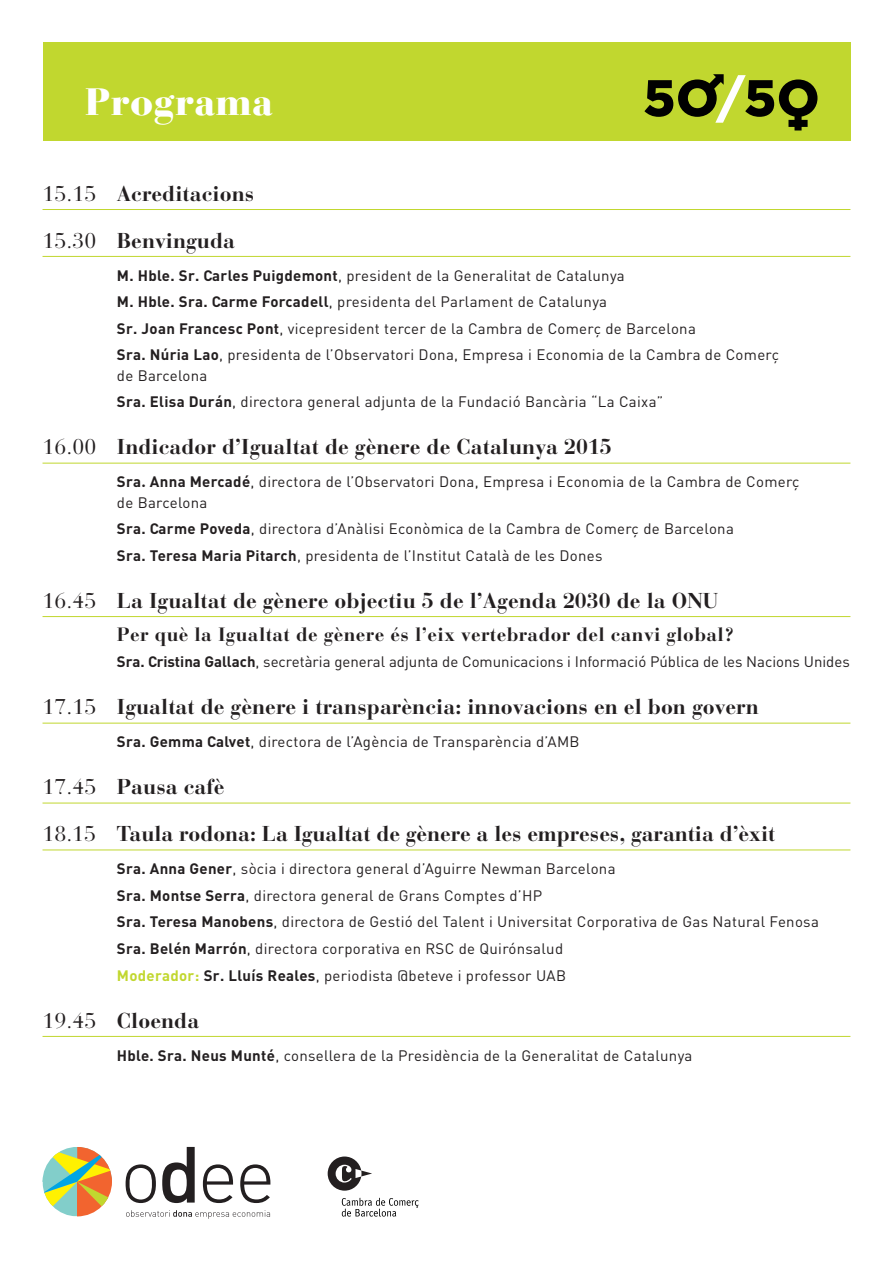
<style>
.page{position:relative;width:893px;height:1263px;background:#fff}
.page>*{position:absolute;margin:0;border:0;box-sizing:border-box;transform-origin:0 0}
.t1{font:900 37.8px "Bauer Bodoni LT";letter-spacing:.01em;color:#fff}
.t2{font:700 21.3px "Bauer Bodoni LT";letter-spacing:.005em;color:#231f20}
.t3{font:700 19.2px "Bauer Bodoni LT";letter-spacing:.02em;color:#231f20}
.t4{font:15px/20.2px "DIN";letter-spacing:.02em;color:#231f20}
.t5{font:15px "DIN";color:#231f20}
.s1{font-weight:400}
.s2{font-weight:700}
.s3{font-family:"DIN Bold Alternate"}
.s4{font-weight:700;color:#c1d72f}
</style>
<div class="page">
<div style="left:43px;top:43px;width:807px;height:98px;background:#c1d72f"></div>
<hr style="left:43px;top:209px;width:807px;height:1px;background:#c1d72f">
<hr style="left:43px;top:256px;width:807px;height:1px;background:#c1d72f">
<hr style="left:43px;top:463px;width:807px;height:1px;background:#c1d72f">
<hr style="left:43px;top:616px;width:807px;height:1px;background:#c1d72f">
<hr style="left:43px;top:723px;width:807px;height:1px;background:#c1d72f">
<hr style="left:43px;top:803px;width:807px;height:1px;background:#c1d72f">
<hr style="left:43px;top:849px;width:807px;height:1px;background:#c1d72f">
<hr style="left:43px;top:1036px;width:807px;height:1px;background:#c1d72f">
<svg style="left:126px;top:1147px;width:144px;height:56px"></svg>
<svg style="left:43px;top:1147px;width:69px;height:69px"></svg>
<svg style="left:126px;top:1210px;width:144px;height:9px"></svg>
<svg style="left:342px;top:1198px;width:77px;height:18px"></svg>
<svg style="left:328px;top:1156px;width:44px;height:35px"></svg>
<svg style="left:644px;top:74px;width:173px;height:56px"></svg>
<p class="t1" style="left:85px;top:78px;width:190px">Programa</p>
<p class="t2" style="left:43px;top:180px;width:213px"><span class="s1">15.15</span> Acreditacions</p>
<p class="t2" style="left:43px;top:227px;width:194px"><span class="s1">15.30</span> Benvinguda</p>
<p class="t4" style="left:117px;top:265px;width:509px"><span class="s2">M. Hble. Sr. Carles Puigdemont</span>, president de la Generalitat de Catalunya</p>
<p class="t4" style="left:117px;top:292px;width:492px"><span class="s2">M. Hble. Sra. Carme Forcadell</span>, presidenta del Parlament de Catalunya</p>
<p class="t4" style="left:117px;top:318px;width:580px"><span class="s2">Sr. Joan Francesc Pont</span>, vicepresident tercer de la Cambra de Comerç de Barcelona</p>
<p class="t4" style="left:117px;top:345px;width:664px"><span class="s2">Sra. Núria Lao</span>, presidenta de l’Observatori Dona, Empresa i Economia de la Cambra de Comerç de Barcelona</p>
<p class="t4" style="left:117px;top:392px;width:548px"><span class="s2">Sra. Elisa Durán</span>, directora general adjunta de la Fundació Bancària “La Caixa”</p>
<p class="t2" style="left:43px;top:434px;width:571px"><span class="s1">16.00</span> Indicador d’Igualtat de gènere de Catalunya 2015</p>
<p class="t4" style="left:117px;top:472px;width:684px"><span class="s3">Sra. Anna Mercadé</span>, directora de l’Observatori Dona, Empresa i Economia de la Cambra de Comerç de Barcelona</p>
<p class="t4" style="left:117px;top:519px;width:618px"><span class="s2">Sra. Carme Poveda</span>, directora d’Anàlisi Econòmica de la Cambra de Comerç de Barcelona</p>
<p class="t4" style="left:117px;top:545px;width:487px"><span class="s2">Sra. Teresa Maria Pitarch</span>, presidenta de l’Institut Català de les Dones</p>
<p class="t2" style="left:43px;top:587px;width:677px"><span class="s1">16.45</span> La Igualtat de gènere objectiu 5 de l’Agenda 2030 de la ONU</p>
<p class="t3" style="left:117px;top:622px;width:619px">Per què la Igualtat de gènere és l’eix vertebrador del canvi global?</p>
<p class="t5" style="left:117px;top:653px;width:734px"><span class="s2">Sra. Cristina Gallach</span>, secretària general adjunta de Comunicacions i Informació Pública de les Nacions Unides</p>
<p class="t2" style="left:43px;top:694px;width:718px"><span class="s1">17.15</span> Igualtat de gènere i transparència: innovacions en el bon govern</p>
<p class="t4" style="left:117px;top:732px;width:464px"><span class="s2">Sra. Gemma Calvet</span>, directora de l’Agència de Transparència d’AMB</p>
<p class="t2" style="left:43px;top:774px;width:183px"><span class="s1">17.45</span> Pausa cafè</p>
<p class="t2" style="left:43px;top:821px;width:734px"><span class="s1">18.15</span> Taula rodona: La Igualtat de gènere a les empreses, garantia d’èxit</p>
<p class="t4" style="left:117px;top:859px;width:500px"><span class="s2">Sra. Anna Gener</span>, sòcia i directora general d’Aguirre Newman Barcelona</p>
<p class="t4" style="left:117px;top:885px;width:427px"><span class="s2">Sra. Montse Serra</span>, directora general de Grans Comptes d’HP</p>
<p class="t4" style="left:117px;top:912px;width:703px"><span class="s2">Sra. Teresa Manobens</span>, directora de Gestió del Talent i Universitat Corporativa de Gas Natural Fenosa</p>
<p class="t4" style="left:117px;top:939px;width:448px"><span class="s2">Sra. Belén Marrón</span>, directora corporativa en RSC de Quirónsalud</p>
<p class="t4" style="left:117px;top:965px;width:451px"><span class="s4">Moderador:</span> <span class="s2">Sr. Lluís Reales</span>, periodista @beteve i professor UAB</p>
<p class="t2" style="left:43px;top:1007px;width:158px"><span class="s1">19.45</span> Cloenda</p>
<p class="t4" style="left:117px;top:1045px;width:577px"><span class="s2">Hble. Sra. Neus Munté</span>, consellera de la Presidència de la Generalitat de Catalunya</p>
</div>
